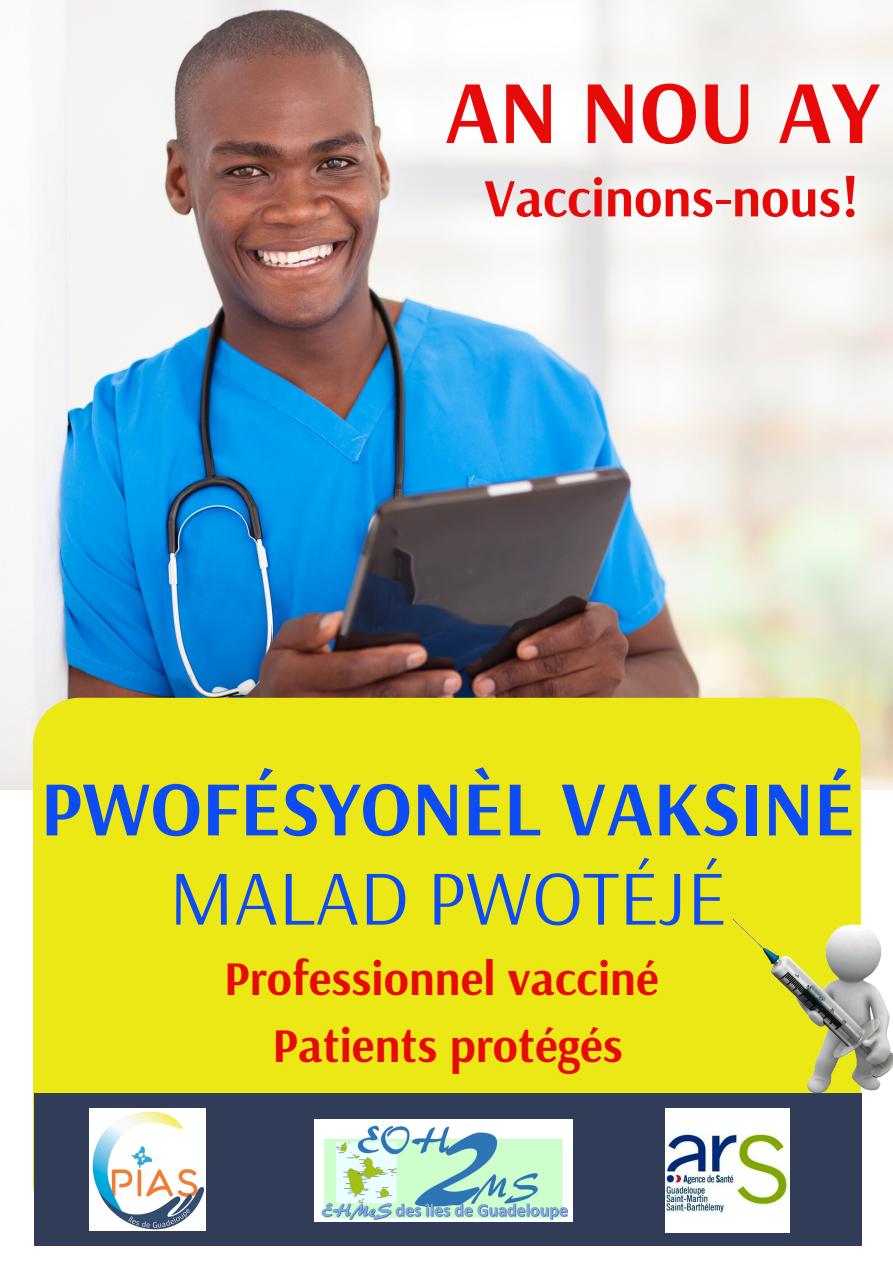
<style>
.page{position:relative;width:893px;height:1263px;background:#fff}
.page>*{position:absolute;margin:0;border:0;box-sizing:border-box;transform-origin:0 0}
.t1{font:700 90.07px "Arsenal";color:#e80909}
.t2{font:700 78px "Arsenal";color:#0d4cf4}
.t3{font:78px "Arsenal";color:#0d4cf4}
.t4{font:700 54px "Arsenal";color:#e80909}
.t5{font:700 48px/67px "Arsenal";color:#e80909;text-align:center}
</style>
<div class="page">
<img style="left:0;top:0;width:893px;height:790px">
<div style="left:33px;top:698px;width:827px;height:531px;background:#ebe815;border-radius:46px"></div>
<div style="left:34px;top:1094px;width:827px;height:152px;background:#313c59"></div>
<img style="left:315px;top:1120px;width:258px;height:102px">
<img style="left:89px;top:1108px;width:116px;height:123px">
<img style="left:665px;top:1108px;width:124px;height:125px">
<img style="left:656px;top:919px;width:237px;height:184px">
<h1 class="t1" style="left:444px;top:53px;width:436px">AN NOU AY</h1>
<p class="t4" style="left:484px;top:162px;width:376px">Vaccinons-nous!</p>
<h2 class="t2" style="left:41px;top:757px;width:815px">PWOFÉSYONÈL VAKSINÉ</h2>
<h2 class="t3" style="left:169px;top:847px;width:559px">MALAD PWOTÉJÉ</h2>
<p class="t5" style="left:224px;top:943px;width:436px">Professionnel vacciné<br>Patients protégés</p>
</div>
